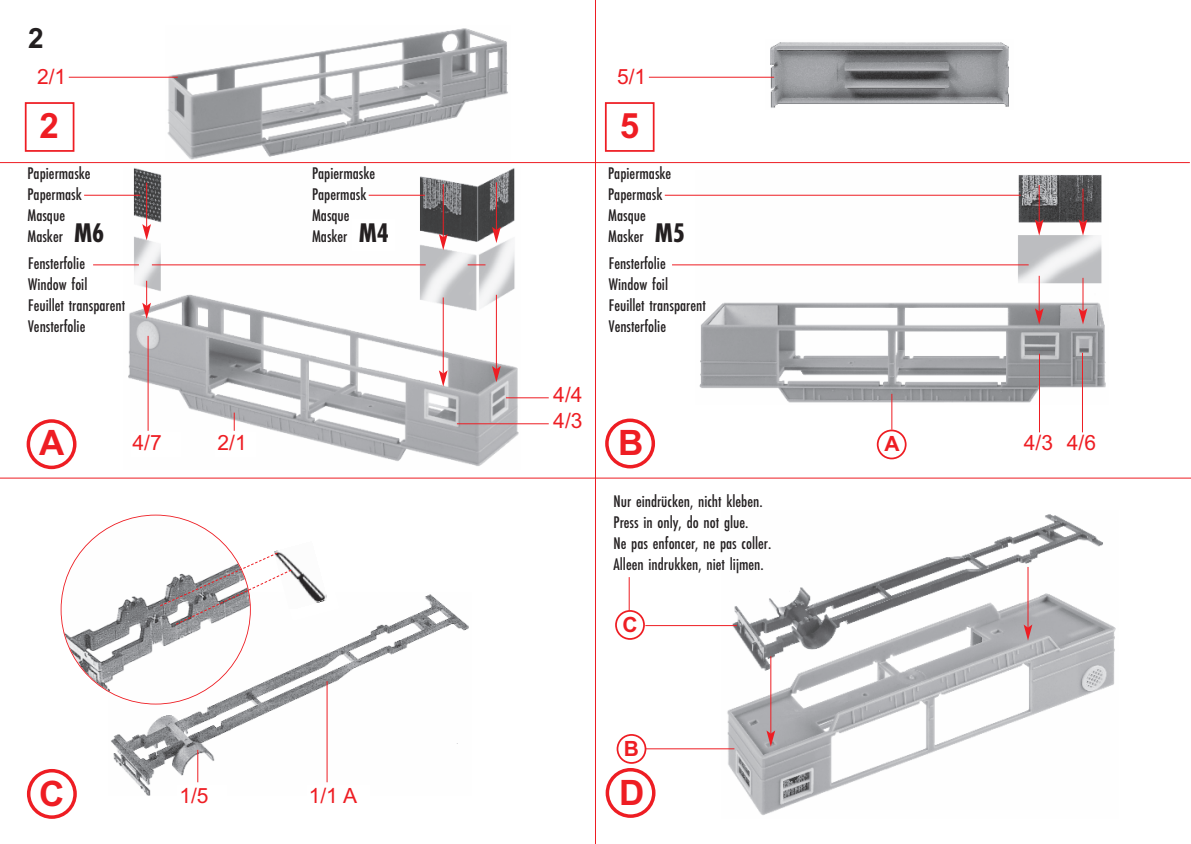
<style>
.page{position:relative;width:1191px;height:844px;background:#fff}
.page>*{position:absolute;margin:0;border:0;box-sizing:border-box;transform-origin:0 0}
.t1{font:700 35px "Arial";color:#ee1d23}
.t2{font:700 28px "Arial";color:#231f20}
.t3{font:21px "Arial";color:#ee1d23}
.t4{font:700 21px "Arial";color:#ee1d23}
.t5{font:17.5px/21px "Futura EF Medium Con";color:#231f20}
.s1{font-family:"Futura EF Bold Con";font-size:28px}
</style>
<div class="page">
<hr style="left:595px;top:0;width:1px;height:843px;background:#ee1d23">
<hr style="left:0;top:477px;width:1191px;height:1px;background:#ee1d23">
<hr style="left:0;top:162px;width:1189px;height:1px;background:#ee1d23">
<img style="left:124px;top:168px;width:397px;height:298px">
<img style="left:695px;top:175px;width:411px;height:229px">
<img style="left:109px;top:594px;width:360px;height:201px">
<img style="left:721px;top:514px;width:395px;height:301px">
<svg style="left:27px;top:419px;width:49px;height:50px"></svg>
<svg style="left:605px;top:418px;width:50px;height:50px"></svg>
<svg style="left:27px;top:769px;width:50px;height:49px"></svg>
<div style="left:178px;top:784px;width:49px;height:25px;background:#fff"></div>
<hr style="left:84px;top:195px;width:56px;height:1px;background:#ee1d23">
<hr style="left:891px;top:394px;width:1px;height:35px;background:#ee1d23">
<hr style="left:506px;top:397px;width:43px;height:1px;background:#ee1d23">
<hr style="left:457px;top:423px;width:92px;height:1px;background:#ee1d23">
<hr style="left:1082px;top:353px;width:1px;height:79px;background:#ee1d23">
<hr style="left:1039px;top:353px;width:1px;height:79px;background:#ee1d23">
<div style="left:131px;top:432px;width:49px;height:25px;background:#fff"></div>
<hr style="left:148px;top:336px;width:1px;height:94px;background:#ee1d23">
<div style="left:216px;top:432px;width:40px;height:25px;background:#fff"></div>
<svg style="left:234px;top:412px;width:1px;height:18px"></svg>
<hr style="left:197px;top:749px;width:1px;height:33px;background:#ee1d23">
<div style="left:307px;top:784px;width:62px;height:25px;background:#fff"></div>
<hr style="left:327px;top:681px;width:1px;height:101px;background:#ee1d23">
<hr style="left:645px;top:625px;width:92px;height:1px;background:#ee1d23">
<hr style="left:645px;top:748px;width:89px;height:1px;background:#ee1d23">
<hr style="left:629px;top:577px;width:1px;height:33px;background:#ee1d23">
<hr style="left:93px;top:264px;width:46px;height:1px;background:#ee1d23">
<hr style="left:152px;top:264px;width:274px;height:1px;background:#ee1d23">
<svg style="left:467px;top:264px;width:18px;height:1px"></svg>
<svg style="left:142px;top:281px;width:9px;height:38px"></svg>
<hr style="left:146px;top:183px;width:1px;height:44px;background:#ee1d23">
<svg style="left:142px;top:224px;width:9px;height:16px"></svg>
<hr style="left:443px;top:297px;width:1px;height:76px;background:#ee1d23">
<svg style="left:439px;top:370px;width:8px;height:16px"></svg>
<hr style="left:443px;top:184px;width:1px;height:53px;background:#ee1d23">
<svg style="left:439px;top:234px;width:8px;height:16px"></svg>
<hr style="left:496px;top:295px;width:1px;height:74px;background:#ee1d23">
<svg style="left:492px;top:366px;width:9px;height:16px"></svg>
<hr style="left:496px;top:182px;width:1px;height:48px;background:#ee1d23">
<svg style="left:492px;top:227px;width:9px;height:16px"></svg>
<hr style="left:770px;top:656px;width:1px;height:77px;background:#ee1d23">
<svg style="left:766px;top:730px;width:9px;height:16px"></svg>
<hr style="left:1027px;top:566px;width:1px;height:61px;background:#ee1d23">
<svg style="left:1023px;top:624px;width:9px;height:16px"></svg>
<hr style="left:1038px;top:276px;width:1px;height:35px;background:#ee1d23">
<svg style="left:1034px;top:308px;width:9px;height:16px"></svg>
<hr style="left:1082px;top:278px;width:1px;height:33px;background:#ee1d23">
<svg style="left:1078px;top:308px;width:9px;height:16px"></svg>
<hr style="left:1038px;top:185px;width:1px;height:37px;background:#ee1d23">
<svg style="left:1034px;top:219px;width:9px;height:16px"></svg>
<hr style="left:1082px;top:188px;width:1px;height:34px;background:#ee1d23">
<svg style="left:1078px;top:219px;width:9px;height:16px"></svg>
<svg style="left:876px;top:429px;width:30px;height:30px"></svg>
<svg style="left:605px;top:734px;width:50px;height:83px"></svg>
<svg style="left:615px;top:610px;width:30px;height:29px"></svg>
<img style="left:61px;top:515px;width:189px;height:188px;border-radius:50%">
<svg style="left:159px;top:538px;width:181px;height:87px"></svg>
<hr style="left:665px;top:195px;width:355px;height:1px;background:#ee1d23">
<hr style="left:672px;top:264px;width:356px;height:1px;background:#ee1d23">
<hr style="left:369px;top:195px;width:56px;height:1px;background:#ee1d23">
<div style="left:353px;top:219px;width:42px;height:31px;background:#fff"></div>
<img style="left:165px;top:28px;width:343px;height:132px">
<div style="left:25px;top:102px;width:49px;height:50px;border:2px solid #ee1d23"></div>
<hr style="left:69px;top:77px;width:109px;height:1px;background:#ee1d23">
<img style="left:765px;top:42px;width:244px;height:66px">
<div style="left:605px;top:102px;width:49px;height:50px;border:2px solid #ee1d23"></div>
<hr style="left:649px;top:77px;width:125px;height:1px;background:#ee1d23">
<h2 class="t2" style="left:28px;top:22px;width:17px">2</h2>
<p class="t3" style="left:37px;top:64px;width:31px">2/1</p>
<p class="t3" style="left:617px;top:64px;width:31px">5/1</p>
<h1 class="t1" style="left:40px;top:105px;width:21px">2</h1>
<h1 class="t1" style="left:620px;top:105px;width:21px">5</h1>
<p class="t5" style="left:28px;top:163px;width:78px">Papiermaske<br>Papermask<br>Masque<br>Masker <span class="s1">M6</span></p>
<p class="t5" style="left:312px;top:163px;width:78px">Papiermaske<br>Papermask<br>Masque<br>Masker <span class="s1">M4</span></p>
<p class="t5" style="left:608px;top:163px;width:78px">Papiermaske<br>Papermask<br>Masque<br>Masker <span class="s1">M5</span></p>
<p class="t5" style="left:28px;top:253px;width:98px">Fensterfolie<br>Window foil<br>Feuillet transparent<br>Vensterfolie</p>
<p class="t5" style="left:609px;top:253px;width:98px">Fensterfolie<br>Window foil<br>Feuillet transparent<br>Vensterfolie</p>
<p class="t3" style="left:553px;top:382px;width:31px">4/4</p>
<p class="t3" style="left:553px;top:408px;width:31px">4/3</p>
<h1 class="t1" style="left:39px;top:422px;width:27px">A</h1>
<h1 class="t1" style="left:618px;top:423px;width:27px">B</h1>
<p class="t3" style="left:132px;top:430px;width:31px">4/7</p>
<p class="t3" style="left:218px;top:430px;width:31px">2/1</p>
<p class="t3" style="left:1024px;top:430px;width:74px">4/3 4/6</p>
<p class="t4" style="left:884px;top:431px;width:17px">A</p>
<p class="t5" style="left:613px;top:491px;width:159px">Nur eindrücken, nicht kleben.<br>Press in only, do not glue.<br>Ne pas enfoncer, ne pas coller.<br>Alleen indrukken, niet lijmen.</p>
<p class="t4" style="left:622px;top:612px;width:17px">C</p>
<p class="t4" style="left:624px;top:735px;width:17px">B</p>
<h1 class="t1" style="left:39px;top:773px;width:27px">C</h1>
<h1 class="t1" style="left:619px;top:772px;width:27px">D</h1>
<p class="t3" style="left:179px;top:783px;width:31px">1/5</p>
<p class="t3" style="left:309px;top:783px;width:50px">1/1 A</p>
</div>
